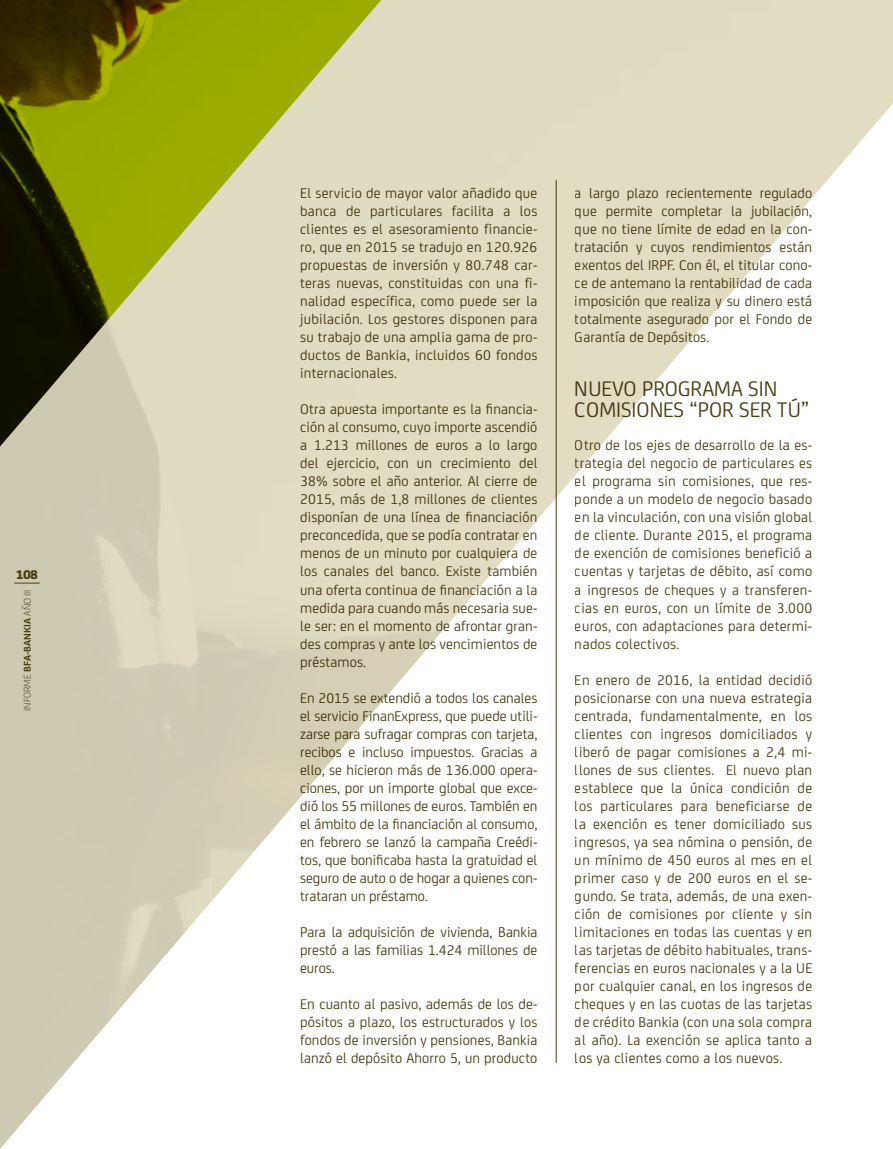
<style>
.page{position:relative;width:893px;height:1149px;background:#fff}
.page>*{position:absolute;margin:0;border:0;box-sizing:border-box;transform-origin:0 0}
.t1{font:22.5px/21px "Bankia";color:#4c3e12}
.t2{font:15px/18px "Bankia";letter-spacing:.01em;color:#4c3e12;text-align:justify}
.t3{font:800 13.5px "Bankia";color:#4c3e12}
.t4{font:300 10.5px "Bankia";color:#4c3e12}
.s1{font-weight:700}
</style>
<div class="page">
<img style="left:0;top:0;width:893px;height:1148px">
<svg style="left:0;top:0;width:408px;height:496px;background:#adae6e"></svg>
<svg style="left:14px;top:582px;width:26px;height:1px"></svg>
<hr style="left:556px;top:180px;width:1px;height:882px;background:#4c3e12">
<p class="t3" style="left:16px;top:563px;width:24px">108</p>
<p class="t4" style="left:20px;top:710px;width:123px;rotate:-90deg">INFORME <span class="s1">BFA-BANKIA</span> AÑO III</p>
<p class="t2" style="left:300px;top:183px;width:239px">El servicio de mayor valor añadido que banca de particulares facilita a los clientes es el asesoramiento financie&shy;ro, que en 2015 se tradujo en 120.926 propuestas de inversión y 80.748 car&shy;teras nuevas, constituidas con una fi&shy;nalidad específica, como puede ser la jubilación. Los gestores disponen para su trabajo de una amplia gama de pro&shy;ductos de Bankia, incluidos 60 fondos internacionales.</p>
<p class="t2" style="left:300px;top:399px;width:239px">Otra apuesta importante es la financia&shy;ción al consumo, cuyo importe ascendió a 1.213 millones de euros a lo largo del ejercicio, con un crecimiento del 38% sobre el año anterior. Al cierre de 2015, más de 1,8 millones de clientes disponían de una línea de financiación preconcedida, que se podía contratar en menos de un minuto por cualquiera de los canales del banco. Existe también una oferta continua de financiación a la medida para cuando más necesaria sue&shy;le ser: en el momento de afrontar gran&shy;des compras y ante los vencimientos de préstamos.</p>
<p class="t2" style="left:300px;top:687px;width:239px">En 2015 se extendió a todos los canales el servicio FinanExpress, que puede utili&shy;zarse para sufragar compras con tarjeta, recibos e incluso impuestos. Gracias a ello, se hicieron más de 136.000 opera&shy;ciones, por un importe global que exce&shy;dió los 55 millones de euros. También en el ámbito de la financiación al consumo, en febrero se lanzó la campaña Creédi&shy;tos, que bonificaba hasta la gratuidad el seguro de auto o de hogar a quienes con&shy;trataran un préstamo.</p>
<p class="t2" style="left:300px;top:921px;width:239px">Para la adquisición de vivienda, Bankia prestó a las familias 1.424 millones de euros.</p>
<p class="t2" style="left:300px;top:993px;width:239px">En cuanto al pasivo, además de los de&shy;pósitos a plazo, los estructurados y los fondos de inversión y pensiones, Bankia lanzó el depósito Ahorro 5, un producto</p>
<p class="t2" style="left:575px;top:183px;width:239px">a largo plazo recientemente regulado que permite completar la jubilación, que no tiene límite de edad en la con&shy;tratación y cuyos rendimientos están exentos del IRPF. Con él, el titular cono&shy;ce de antemano la rentabilidad de cada imposición que realiza y su dinero está totalmente asegurado por el Fondo de Garantía de Depósitos.</p>
<h1 class="t1" style="left:575px;top:377px;width:236px">NUEVO PROGRAMA SIN<br>COMISIONES “POR SER TÚ”</h1>
<p class="t2" style="left:575px;top:435px;width:239px">Otro de los ejes de desarrollo de la es&shy;trategia del negocio de particulares es el programa sin comisiones, que res&shy;ponde a un modelo de negocio basado en la vinculación, con una visión global de cliente. Durante 2015, el programa de exención de comisiones benefició a cuentas y tarjetas de débito, así como a ingresos de cheques y a transferen&shy;cias en euros, con un límite de 3.000 euros, con adaptaciones para determi&shy;nados colectivos.</p>
<p class="t2" style="left:575px;top:669px;width:239px">En enero de 2016, la entidad decidió posicionarse con una nueva estrategia centrada, fundamentalmente, en los clientes con ingresos domiciliados y liberó de pagar comisiones a 2,4 mi&shy;llones de sus clientes. El nuevo plan establece que la única condición de los particulares para beneficiarse de la exención es tener domiciliado sus ingresos, ya sea nómina o pensión, de un mínimo de 450 euros al mes en el primer caso y de 200 euros en el se&shy;gundo. Se trata, además, de una exen&shy;ción de comisiones por cliente y sin limitaciones en todas las cuentas y en las tarjetas de débito habituales, trans&shy;ferencias en euros nacionales y a la UE por cualquier canal, en los ingresos de cheques y en las cuotas de las tarjetas de crédito Bankia (con una sola compra al año). La exención se aplica tanto a los ya clientes como a los nuevos.</p>
</div>
